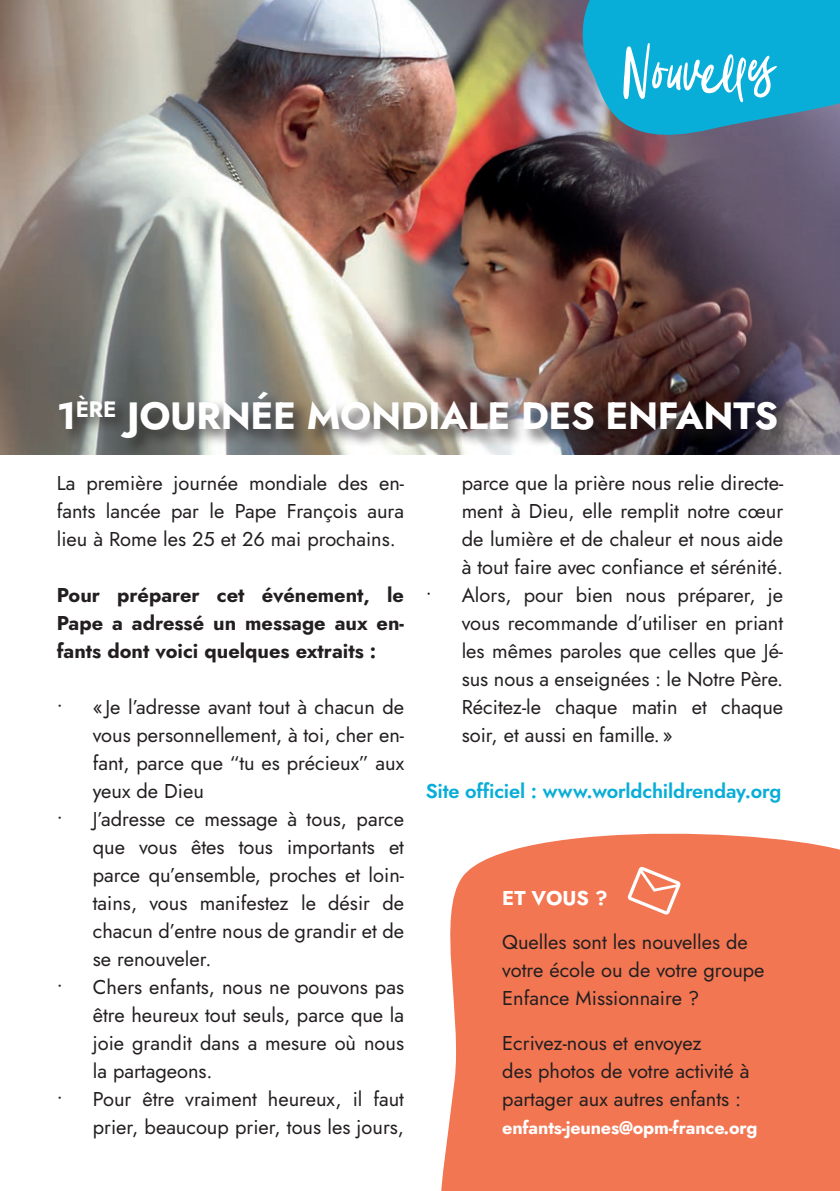
<style>
.page{position:relative;width:840px;height:1191px;background:#fff}
.page>*{position:absolute;margin:0;border:0;box-sizing:border-box;transform-origin:0 0}
.t1{font:58px "Aescudos";letter-spacing:.02em;color:#fff}
.t2{font:700 38px "Jost";letter-spacing:-.01em;color:#fff}
.t3{font:20px/28px "Jost";color:#231f20;text-align:justify}
.t4{font:700 20px/28px "Jost";color:#231f20;text-align:justify}
.t5{font:600 20px "Jost";letter-spacing:-.01em;color:#08add8}
.t6{font:700 20px "Jost";color:#fff}
.t7{font:700 18px "Jost";letter-spacing:-.01em;color:#fff}
</style>
<div class="page">
<img style="left:0;top:0;width:839px;height:454px">
<div style="left:57px;top:390px;width:737px;height:67px;background:#231f20;opacity:.75"></div>
<svg style="left:573px;top:0;width:266px;height:153px;background:#259bc0"></svg>
<div style="left:441px;top:833px;width:398px;height:358px;background:#f37653"></div>
<svg style="left:627px;top:866px;width:53px;height:48px"></svg>
<h1 class="t1" style="left:623px;top:28px;width:155px">Nouvelles</h1>
<h2 class="t2" style="left:57px;top:390px;width:722px">1<sup>ÈRE</sup> JOURNÉE MONDIALE DES ENFANTS</h2>
<p class="t3" style="left:57px;top:469px;width:349px">La première journée mondiale des en&shy;fants lancée par le Pape François aura lieu à Rome les 25 et 26 mai prochains.</p>
<p class="t4" style="left:57px;top:581px;width:348px">Pour préparer cet événement, le Pape a adressé un message aux en&shy;fants dont voici quelques extraits :</p>
<p class="t3" style="left:93px;top:693px;width:312px;text-indent:-36px">• «Je l’adresse avant tout à chacun de vous personnellement, à toi, cher en&shy;fant, parce que “tu es précieux” aux yeux de Dieu</p>
<p class="t3" style="left:93px;top:805px;width:312px;text-indent:-36px">• J’adresse ce message à tous, parce que vous êtes tous importants et parce qu’ensemble, proches et loin&shy;tains, vous manifestez le désir de chacun d’entre nous de grandir et de se renouveler.</p>
<p class="t3" style="left:93px;top:973px;width:312px;text-indent:-36px">• Chers enfants, nous ne pouvons pas être heureux tout seuls, parce que la joie grandit dans a mesure où nous la partageons.</p>
<p class="t3" style="left:57px;top:1085px;width:348px;text-align:right">• Pour être vraiment heureux, il faut prier, beaucoup prier, tous les jours,</p>
<p class="t3" style="left:461px;top:469px;width:323px">parce que la prière nous relie directe&shy;ment à Dieu, elle remplit notre cœur de lumière et de chaleur et nous aide à tout faire avec confiance et sérénité.</p>
<p class="t3" style="left:461px;top:581px;width:323px;text-indent:-36px">• Alors, pour bien nous préparer, je vous recommande d’utiliser en priant les mêmes paroles que celles que Jé&shy;sus nous a enseignées : le Notre Père.<br>Récitez-le chaque matin et chaque soir, et aussi en famille.»</p>
<p class="t5" style="left:425px;top:777px;width:357px">Site officiel : www.worldchildrenday.org</p>
<p class="t6" style="left:502px;top:884px;width:107px">ET VOUS ?</p>
<p class="t3" style="left:502px;top:928px;width:264px;text-align:left">Quelles sont les nouvelles de votre école ou de votre groupe<br>Enfance Missionnaire ?</p>
<p class="t3" style="left:502px;top:1028px;width:249px;text-align:left">Ecrivez-nous et envoyez<br>des photos de votre activité à partager aux autres enfants :</p>
<p class="t7" style="left:502px;top:1115px;width:257px">enfants-jeunes@opm-france.org</p>
</div>
